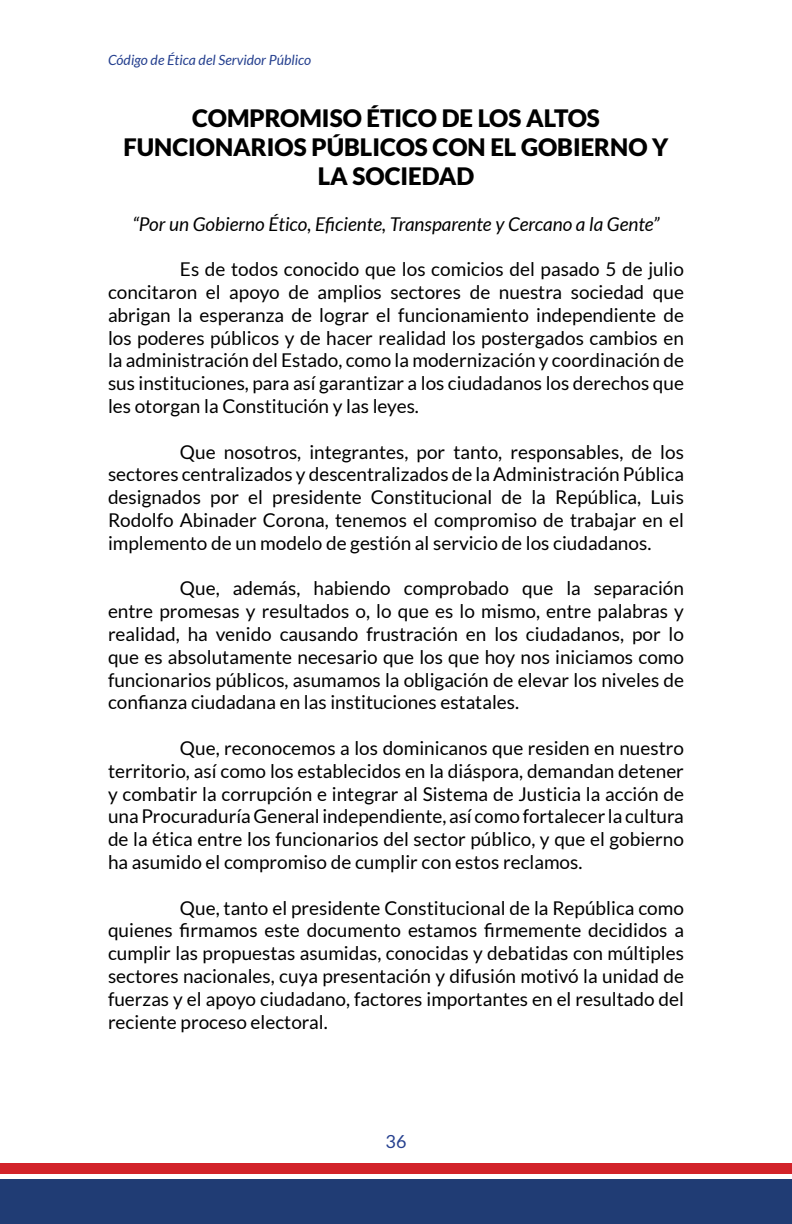
<style>
.page{position:relative;width:792px;height:1224px;background:#fff}
.page>*{position:absolute;margin:0;border:0;box-sizing:border-box;transform-origin:0 0}
.t1{font:900 24px/28.8px "Lato";color:#000;text-align:center}
.t2{font:19px/22.8px "Lato";color:#000;text-align:justify}
.t3{font:italic 19px "Lato";color:#000}
.t4{font:18px "Lato";color:#25408f}
.t5{font:italic 14px "Lato";color:#25408f}
</style>
<div class="page">
<div style="left:0;top:1180px;width:792px;height:44px;background:#203c74"></div>
<div style="left:0;top:1164px;width:792px;height:10px;background:#d2232a"></div>
<p class="t5" style="left:108px;top:52px;width:205px">Código de Ética del Servidor Público</p>
<p class="t1" style="left:124px;top:104px;width:546px">COMPROMISO ÉTICO DE LOS ALTOS<br>FUNCIONARIOS PÚBLICOS CON EL GOBIERNO Y<br>LA SOCIEDAD</p>
<p class="t3" style="left:132px;top:213px;width:528px">“Por un Gobierno Ético, Eficiente, Transparente y Cercano a la Gente”</p>
<p class="t2" style="left:108px;top:258px;width:578px;text-indent:72px">Es de todos conocido que los comicios del pasado 5 de julio concitaron el apoyo de amplios sectores de nuestra sociedad que abrigan la esperanza de lograr el funcionamiento independiente de los poderes públicos y de hacer realidad los postergados cambios en la administración del Estado, como la modernización y coordinación de sus instituciones, para así garantizar a los ciudadanos los derechos que les otorgan la Constitución y las leyes.</p>
<p class="t2" style="left:108px;top:440px;width:578px;text-indent:72px">Que nosotros, integrantes, por tanto, responsables, de los sectores centralizados y descentralizados de la Administración Pública designados por el presidente Constitucional de la República, Luis Rodolfo Abinader Corona, tenemos el compromiso de trabajar en el implemento de un modelo de gestión al servicio de los ciudadanos.</p>
<p class="t2" style="left:108px;top:577px;width:578px;text-indent:72px">Que, además, habiendo comprobado que la separación entre promesas y resultados o, lo que es lo mismo, entre palabras y realidad, ha venido causando frustración en los ciudadanos, por lo que es absolutamente necesario que los que hoy nos iniciamos como funcionarios públicos, asumamos la obligación de elevar los niveles de confianza ciudadana en las instituciones estatales.</p>
<p class="t2" style="left:108px;top:737px;width:578px;text-indent:72px">Que, reconocemos a los dominicanos que residen en nuestro territorio, así como los establecidos en la diáspora, demandan detener y combatir la corrupción e integrar al Sistema de Justicia la acción de una Procuraduría General independiente, así como fortalecer la cultura de la ética entre los funcionarios del sector público, y que el gobierno ha asumido el compromiso de cumplir con estos reclamos.</p>
<p class="t2" style="left:108px;top:896px;width:578px;text-indent:72px">Que, tanto el presidente Constitucional de la República como quienes firmamos este documento estamos firmemente decididos a cumplir las propuestas asumidas, conocidas y debatidas con múltiples sectores nacionales, cuya presentación y difusión motivó la unidad de fuerzas y el apoyo ciudadano, factores importantes en el resultado del reciente proceso electoral.</p>
<p class="t4" style="left:386px;top:1131px;width:22px">36</p>
</div>
